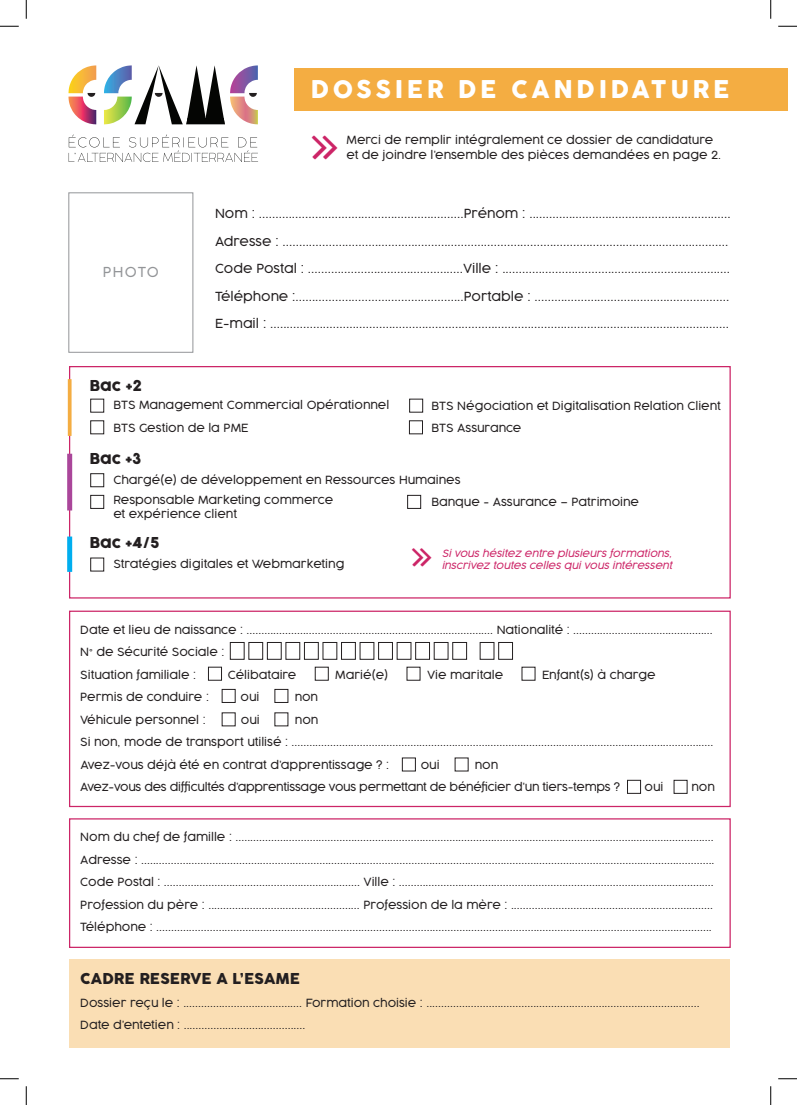
<style>
.page{position:relative;width:797px;height:1105px;background:#fff}
.page>*{position:absolute;margin:0;border:0;box-sizing:border-box;transform-origin:0 0}
.t1{font:italic 300 44.12px "Cocogoose Pro";color:#cc2567}
.t2{font:italic 300 34px "Cocogoose Pro";color:#cc2567}
.t3{font:23.88px "Cocogoose";letter-spacing:.15em;color:#fff}
.t4{font:italic 15px "Cocogoose Pro";color:#231f20}
.t5{font:italic 300 13.75px "Cocogoose Pro";color:#939598}
.t6{font:italic 300 12.5px "Cocogoose Pro";color:#231f20}
.t7{font:italic 300 11.25px/22.5px "Cocogoose Pro";color:#231f20}
.t8{font:italic 300 11.25px/22.5px "Cocogoose Pro";letter-spacing:-.02em;color:#231f20}
.t9{font:italic 300 10px/12px "Cocogoose Pro";color:#cc2567}
</style>
<div class="page">
<div style="left:70px;top:959px;width:660px;height:88px;background:#fadeb4"></div>
<div style="left:69px;top:611px;width:661px;height:196px;border:1px solid #cc2567"></div>
<div style="left:69px;top:818px;width:661px;height:130px;border:1px solid #cc2567"></div>
<svg style="left:68px;top:65px;width:28px;height:59px"></svg>
<svg style="left:69px;top:135px;width:189px;height:27px"></svg>
<svg style="left:104px;top:65px;width:154px;height:59px"></svg>
<div style="left:294px;top:68px;width:494px;height:43px;background:#f4ad42"></div>
<div style="left:68px;top:192px;width:125px;height:161px;border:1px solid #939598"></div>
<div style="left:90px;top:399px;width:14px;height:13px;border:1px solid #231f20"></div>
<div style="left:230px;top:642px;width:14px;height:18px;border:1px solid #231f20"></div>
<div style="left:248px;top:642px;width:15px;height:18px;border:1px solid #231f20"></div>
<div style="left:267px;top:642px;width:14px;height:18px;border:1px solid #231f20"></div>
<div style="left:285px;top:642px;width:15px;height:18px;border:1px solid #231f20"></div>
<div style="left:304px;top:642px;width:14px;height:18px;border:1px solid #231f20"></div>
<div style="left:322px;top:642px;width:15px;height:18px;border:1px solid #231f20"></div>
<div style="left:341px;top:642px;width:15px;height:18px;border:1px solid #231f20"></div>
<div style="left:360px;top:642px;width:14px;height:18px;border:1px solid #231f20"></div>
<div style="left:378px;top:642px;width:15px;height:18px;border:1px solid #231f20"></div>
<div style="left:397px;top:642px;width:14px;height:18px;border:1px solid #231f20"></div>
<div style="left:415px;top:642px;width:15px;height:18px;border:1px solid #231f20"></div>
<div style="left:434px;top:642px;width:14px;height:18px;border:1px solid #231f20"></div>
<div style="left:452px;top:642px;width:15px;height:18px;border:1px solid #231f20"></div>
<div style="left:480px;top:642px;width:14px;height:18px;border:1px solid #231f20"></div>
<div style="left:498px;top:642px;width:15px;height:18px;border:1px solid #231f20"></div>
<div style="left:90px;top:473px;width:14px;height:14px;border:1px solid #231f20"></div>
<div style="left:409px;top:399px;width:14px;height:13px;border:1px solid #231f20"></div>
<div style="left:90px;top:420px;width:14px;height:14px;border:1px solid #231f20"></div>
<div style="left:409px;top:420px;width:14px;height:14px;border:1px solid #231f20"></div>
<div style="left:90px;top:495px;width:14px;height:14px;border:1px solid #231f20"></div>
<div style="left:90px;top:558px;width:14px;height:13px;border:1px solid #231f20"></div>
<div style="left:407px;top:495px;width:14px;height:14px;border:1px solid #231f20"></div>
<div style="left:69px;top:366px;width:661px;height:232px;border:1px solid #cc2567"></div>
<svg style="left:68px;top:379px;width:4px;height:57px"></svg>
<div style="left:67px;top:454px;width:5px;height:56px;background:#aa469a"></div>
<div style="left:67px;top:536px;width:5px;height:36px;background:#00aeef"></div>
<div style="left:208px;top:667px;width:14px;height:13px;border:1px solid #231f20"></div>
<div style="left:222px;top:689px;width:13px;height:14px;border:1px solid #231f20"></div>
<div style="left:402px;top:758px;width:14px;height:13px;border:1px solid #231f20"></div>
<div style="left:627px;top:780px;width:14px;height:14px;border:1px solid #231f20"></div>
<div style="left:274px;top:689px;width:14px;height:14px;border:1px solid #231f20"></div>
<div style="left:673px;top:780px;width:14px;height:14px;border:1px solid #231f20"></div>
<div style="left:315px;top:667px;width:13px;height:13px;border:1px solid #231f20"></div>
<svg style="left:0;top:25px;width:19px;height:2px"></svg>
<svg style="left:778px;top:25px;width:19px;height:2px"></svg>
<svg style="left:0;top:1078px;width:19px;height:1px"></svg>
<svg style="left:778px;top:1078px;width:19px;height:1px"></svg>
<svg style="left:25px;top:0;width:2px;height:19px"></svg>
<svg style="left:25px;top:1086px;width:2px;height:19px"></svg>
<svg style="left:770px;top:0;width:1px;height:19px"></svg>
<svg style="left:770px;top:1086px;width:1px;height:19px"></svg>
<p class="t5" style="left:103px;top:262px;width:62px">PHOTO</p>
<h3 class="t3" style="left:311px;top:73px;width:420px">DOSSIER DE CANDIDATURE</h3>
<p class="t7" style="left:346px;top:132px;width:379px;line-height:15px">Merci de remplir intégralement ce dossier de candidature et de joindre l ’ensemble des pièces demandées en pa ge 2.</p>
<h1 class="t1" style="left:309px;top:114px;width:44px">&gt;&gt;</h1>
<p class="t6" style="left:215px;top:205px;width:521px">Nom : ..............................................................Prénom : .............................................................</p>
<p class="t6" style="left:215px;top:233px;width:518px">Adresse : .......................................................................................................................................</p>
<p class="t6" style="left:215px;top:260px;width:520px">Code Postal : ...............................................Ville : .....................................................................</p>
<p class="t6" style="left:215px;top:288px;width:519px">Téléphone :...................................................Portable : ...........................................................</p>
<p class="t6" style="left:215px;top:315px;width:519px">E-mail : ...........................................................................................................................................</p>
<h3 class="t4" style="left:90px;top:375px;width:59px">Bac +2</h3>
<p class="t7" style="left:113px;top:393px;width:277px">BTS Mana gement Commercial Opérationnel<br>BTS Gestion de la PME</p>
<h3 class="t4" style="left:89px;top:449px;width:58px">Bac +3</h3>
<p class="t7" style="left:431px;top:394px;width:291px">BTS Négociation et Digitalisation Relation Client<br>BTS Assurance</p>
<p class="t7" style="left:113px;top:470px;width:349px;line-height:20px">Chargé(e)de développement en Ressources Humaines<br>Responsable Marketing commerce</p>
<p class="t7" style="left:113px;top:503px;width:125px">et expérience client</p>
<p class="t7" style="left:113px;top:552px;width:232px">Stratégies digitales et Webmarketing</p>
<p class="t7" style="left:431px;top:490px;width:212px">Banque -Assurance – Patrimoine</p>
<h3 class="t4" style="left:89px;top:532px;width:76px">Bac +4/5</h3>
<h2 class="t2" style="left:410px;top:531px;width:34px">&gt;&gt;</h2>
<p class="t9" style="left:441px;top:547px;width:232px">Si vous hésitez entre plusieurs formations, inscrivez toutes celles qui vous intéressent</p>
<p class="t7" style="left:80px;top:618px;width:637px">Date et lieu de naissance : ...................................................................................Nationalité : ...............................................<br>N°de Sécurité Sociale :<br>Situation familiale :</p>
<p class="t7" style="left:228px;top:663px;width:73px">Célibataire</p>
<p class="t7" style="left:335px;top:663px;width:58px">Marié(e)</p>
<p class="t7" style="left:427px;top:663px;width:81px">Vie maritale</p>
<p class="t7" style="left:542px;top:663px;width:118px">Enfant(s)à charge</p>
<p class="t7" style="left:80px;top:685px;width:130px">Permis de conduire :</p>
<p class="t7" style="left:240px;top:685px;width:20px">oui</p>
<p class="t7" style="left:295px;top:685px;width:28px">non</p>
<p class="t7" style="left:80px;top:708px;width:127px">Véhicule personnel :</p>
<p class="t7" style="left:241px;top:708px;width:20px">oui</p>
<p class="t7" style="left:80px;top:708px;width:638px;text-indent:215px">non<br>Si non,mode de transport utilisé : ..............................................................................................................................................<br>Avez-vous déjà été en contrat d’apprentissage ? :</p>
<p class="t7" style="left:421px;top:753px;width:20px">oui</p>
<p class="t8" style="left:80px;top:753px;width:541px;text-indent:394px">non<br>Avez-vous des difficultés d’apprentissage vous permettant de bénéficier d’un tiers-temps ?</p>
<p class="t7" style="left:644px;top:775px;width:20px">oui</p>
<p class="t7" style="left:691px;top:775px;width:28px">non</p>
<p class="t7" style="left:80px;top:825px;width:639px">Nom du chef de famille : .................................................................................................................................................................<br>Adresse : .................................................................................................................................................................................................<br>Code Postal : ..................................................................Ville : ..........................................................................................................<br>Profession du père : ...................................................Profession de la mère : ....................................................................<br>Téléphone : ...........................................................................................................................................................................................</p>
<h3 class="t4" style="left:80px;top:969px;width:221px">CADRE RESERVE A L’ESAME</h3>
<p class="t7" style="left:80px;top:991px;width:624px">Dossier reçu le : ........................................Formation choisie : ............................................................................................<br>Date d’entetien : .........................................</p>
</div>
